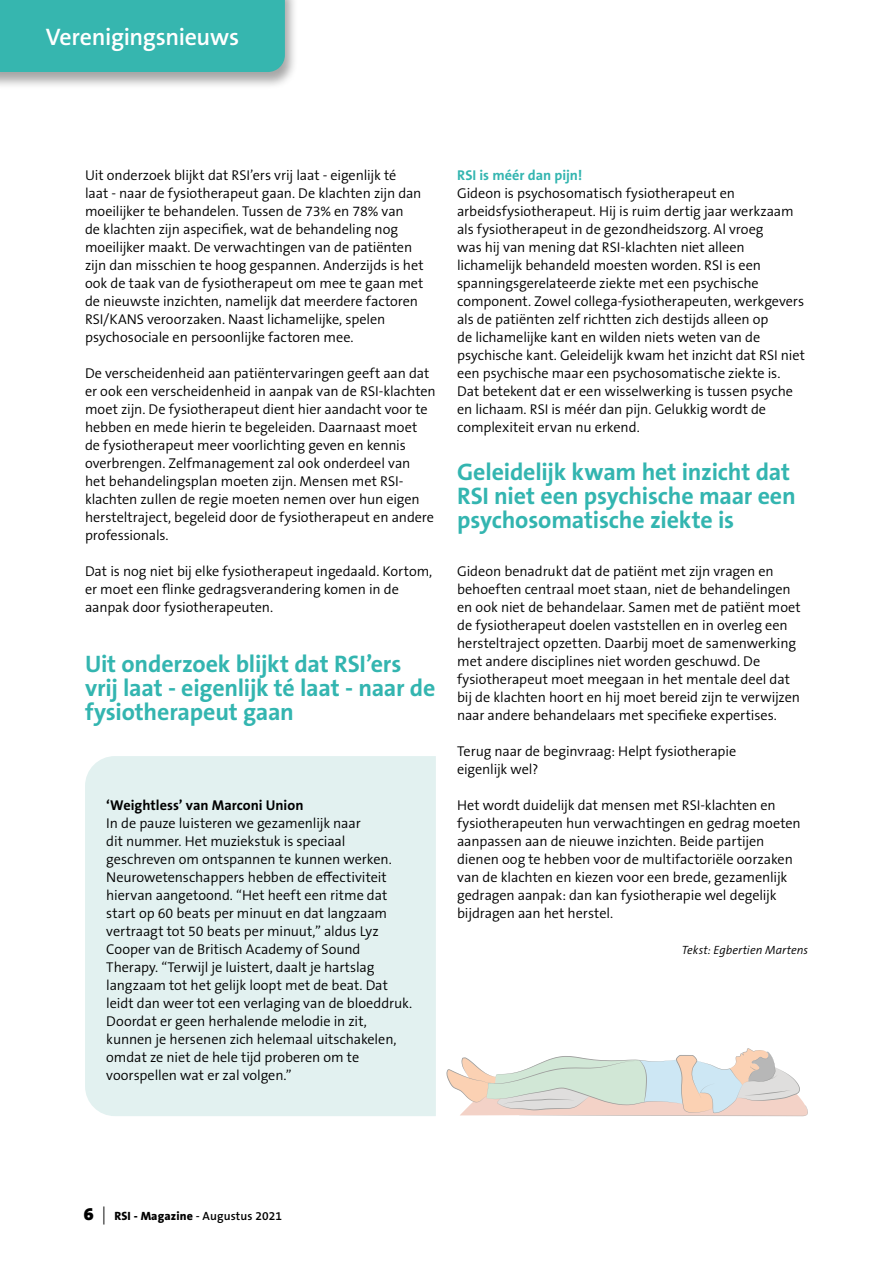
<style>
.page{position:relative;width:893px;height:1263px;background:#fff}
.page>*{position:absolute;margin:0;border:0;box-sizing:border-box;transform-origin:0 0}
.t1{font:700 24px/24px "The Sans OT7";letter-spacing:-.01em;color:#33b5b0}
.t2{font:600 24px "The Sans OT6";letter-spacing:-.015em;color:#fff}
.t3{font:300 14.25px/18px "The Sans OT4";letter-spacing:-.005em;color:#000}
.t4{font:700 14.25px "The Sans OT7";color:#000}
.t5{font:700 14.25px "The Sans OT7";color:#33b5b0}
.t6{font:600 12px "The Sans OT6";letter-spacing:.01em;color:#000}
.t7{font:italic 300 12px "The Sans OT4";color:#000}
.s1{font-family:"The Sans OT9";font-weight:900;font-size:18px}
.s2{font-family:"The Sans OT3";font-weight:300;font-size:18px}
.s3{font-family:"The Sans OT8";font-weight:800}
</style>
<div class="page">
<div style="left:0;top:0;width:298px;height:90px;background:#000;opacity:.35"></div>
<div style="left:0;top:0;width:285px;height:72px;background:#36b6af"></div>
<div style="left:85px;top:756px;width:351px;height:360px;background:#e2f1f0"></div>
<svg style="left:446px;top:1048px;width:362px;height:68px"></svg>
<h1 class="t2" style="left:46px;top:26px;width:195px">Verenigingsnieuws</h1>
<p class="t3" style="left:85px;top:167px;width:340px">Uit onderzoek blijkt dat RSI’ers vrij laat - eigenlijk té<br>laat - naar de fysiotherapeut gaan. De klachten zijn dan moeilijker te behandelen. Tussen de 73% en 78% van<br>de klachten zijn aspecifiek, wat de behandeling nog moeilijker maakt. De verwachtingen van de patiënten zijn dan misschien te hoog gespannen. Anderzijds is het ook de taak van de fysiotherapeut om mee te gaan met de nieuwste inzichten, namelijk dat meerdere factoren RSI/KANS veroorzaken. Naast lichamelijke, spelen psychosociale en persoonlijke factoren mee.</p>
<p class="t3" style="left:85px;top:365px;width:352px">De verscheidenheid aan patiëntervaringen geeft aan dat er ook een verscheidenheid in aanpak van de RSI-klachten moet zijn. De fysiotherapeut dient hier aandacht voor te hebben en mede hierin te begeleiden. Daarnaast moet de fysiotherapeut meer voorlichting geven en kennis overbrengen. Zelfmanagement zal ook onderdeel van<br>het behandelingsplan moeten zijn. Mensen met RSI&shy;klachten zullen de regie moeten nemen over hun eigen hersteltraject, begeleid door de fysiotherapeut en andere professionals.</p>
<p class="t3" style="left:85px;top:563px;width:349px">Dat is nog niet bij elke fysiotherapeut ingedaald. Kortom, er moet een flinke gedragsverandering komen in de aanpak door fysiotherapeuten.</p>
<h1 class="t1" style="left:85px;top:654px;width:352px">Uit onderzoek blijkt dat RSI’ers vrij laat - eigenlijk té laat - naar de fysiotherapeut gaan</h1>
<p class="t4" style="left:106px;top:799px;width:199px">‘Weightless’ van Marconi Union</p>
<p class="t3" style="left:106px;top:815px;width:307px">In de pauze luisteren we gezamenlijk naar<br>dit nummer. Het muziekstuk is speciaal geschreven om ontspannen te kunnen werken.<br>Neurowetenschappers hebben de effectiviteit hiervan aangetoond. “Het heeft een ritme dat start op 60 beats per minuut en dat langzaam vertraagt tot 50 beats per minuut,” aldus Lyz Cooper van de Britisch Academy of Sound Therapy. “Terwijl je luistert, daalt je hartslag langzaam tot het gelijk loopt met de beat. Dat leidt dan weer tot een verlaging van de bloeddruk.<br>Doordat er geen herhalende melodie in zit, kunnen je hersenen zich helemaal uitschakelen, omdat ze niet de hele tijd proberen om te voorspellen wat er zal volgen.”</p>
<p class="t5" style="left:457px;top:169px;width:127px">RSI is méér dan pijn!</p>
<p class="t3" style="left:457px;top:185px;width:350px">Gideon is psychosomatisch fysiotherapeut en arbeidsfysiotherapeut. Hij is ruim dertig jaar werkzaam als fysiotherapeut in de gezondheidszorg. Al vroeg<br>was hij van mening dat RSI-klachten niet alleen lichamelijk behandeld moesten worden. RSI is een spanningsgerelateerde ziekte met een psychische component. Zowel collega-fysiotherapeuten, werkgevers als de patiënten zelf richtten zich destijds alleen op<br>de lichamelijke kant en wilden niets weten van de psychische kant. Geleidelijk kwam het inzicht dat RSI niet een psychische maar een psychosomatische ziekte is.<br>Dat betekent dat er een wisselwerking is tussen psyche en lichaam. RSI is méér dan pijn. Gelukkig wordt de complexiteit ervan nu erkend.</p>
<h1 class="t1" style="left:457px;top:462px;width:340px">Geleidelijk kwam het inzicht dat<br>RSI niet een psychische maar een psychosomatische ziekte is</h1>
<p class="t3" style="left:457px;top:563px;width:345px">Gideon benadrukt dat de patiënt met zijn vragen en behoeften centraal moet staan, niet de behandelingen en ook niet de behandelaar. Samen met de patiënt moet de fysiotherapeut doelen vaststellen en in overleg een hersteltraject opzetten. Daarbij moet de samenwerking met andere disciplines niet worden geschuwd. De fysiotherapeut moet meegaan in het mentale deel dat bij de klachten hoort en hij moet bereid zijn te verwijzen naar andere behandelaars met specifieke expertises.</p>
<p class="t3" style="left:457px;top:743px;width:281px">Terug naar de beginvraag: Helpt fysiotherapie eigenlijk wel?</p>
<p class="t3" style="left:457px;top:797px;width:345px">Het wordt duidelijk dat mensen met RSI-klachten en fysiotherapeuten hun verwachtingen en gedrag moeten aanpassen aan de nieuwe inzichten. Beide partijen dienen oog te hebben voor de multifactoriële oorzaken van de klachten en kiezen voor een brede, gezamenlijk gedragen aanpak: dan kan fysiotherapie wel degelijk bijdragen aan het herstel.</p>
<p class="t7" style="left:682px;top:945px;width:128px">Tekst: Egbertien Martens</p>
<p class="t6" style="left:84px;top:1210px;width:200px"><span class="s1">6</span> <span class="s2">|</span> <span class="s3">RSI - Magazine</span> - Augustus 2021</p>
</div>
